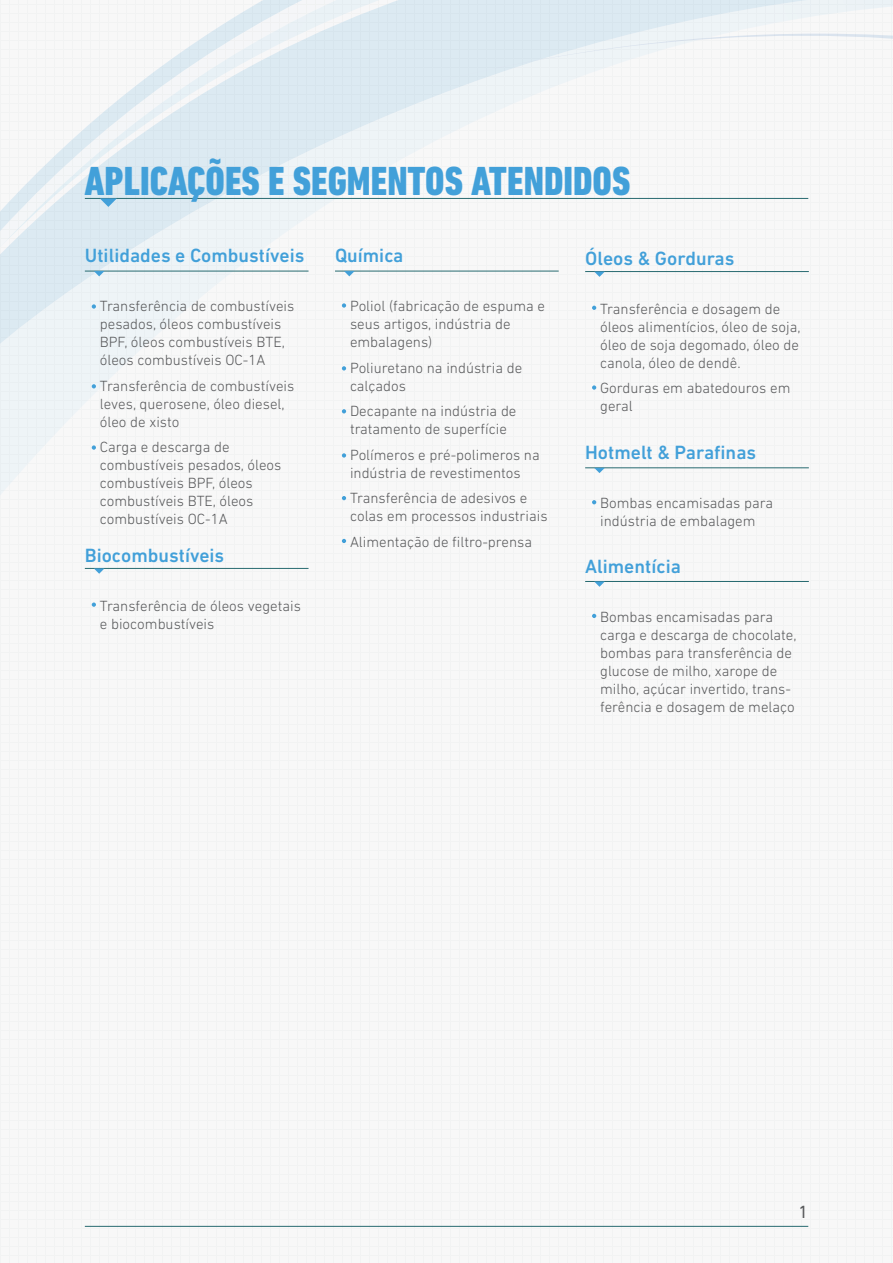
<style>
.page{position:relative;width:893px;height:1263px;background:#f8f8f8}
.page>*{position:absolute;margin:0;border:0;box-sizing:border-box;transform-origin:0 0}
.t1{font:800 condensed 41.25px "DIN Next LT Pro";color:#42a0d9}
.t2{font:500 19.5px "DIN Next LT Pro";color:#42a0d9}
.t3{font:18px "DIN Next LT Pro";color:#58595b}
.t4{font:300 15px/18px "DIN Next LT Pro";color:#58595b}
</style>
<div class="page">
<svg style="left:0;top:344px;width:809px;height:124px"></svg>
<svg style="left:0;top:0;width:597px;height:344px"></svg>
<svg style="left:364px;top:0;width:529px;height:298px"></svg>
<hr style="left:85px;top:198px;width:723px;height:1px;background:#276a70">
<svg style="left:100px;top:198px;width:17px;height:9px"></svg>
<hr style="left:85px;top:271px;width:224px;height:1px;background:#276a70">
<svg style="left:94px;top:271px;width:10px;height:5px"></svg>
<svg style="left:92px;top:445px;width:4px;height:5px"></svg>
<svg style="left:92px;top:304px;width:4px;height:5px"></svg>
<svg style="left:92px;top:384px;width:4px;height:4px"></svg>
<hr style="left:85px;top:568px;width:224px;height:1px;background:#276a70">
<svg style="left:94px;top:568px;width:10px;height:6px"></svg>
<svg style="left:92px;top:602px;width:4px;height:5px"></svg>
<hr style="left:335px;top:271px;width:224px;height:1px;background:#276a70">
<svg style="left:344px;top:271px;width:11px;height:5px"></svg>
<svg style="left:342px;top:303px;width:4px;height:5px"></svg>
<svg style="left:342px;top:366px;width:4px;height:4px"></svg>
<svg style="left:342px;top:409px;width:4px;height:4px"></svg>
<svg style="left:342px;top:453px;width:4px;height:5px"></svg>
<svg style="left:342px;top:496px;width:4px;height:4px"></svg>
<svg style="left:342px;top:539px;width:4px;height:4px"></svg>
<hr style="left:585px;top:468px;width:224px;height:1px;background:#276a70">
<svg style="left:594px;top:468px;width:11px;height:5px"></svg>
<svg style="left:592px;top:500px;width:4px;height:4px"></svg>
<hr style="left:585px;top:271px;width:224px;height:1px;background:#276a70">
<svg style="left:594px;top:272px;width:11px;height:5px"></svg>
<svg style="left:592px;top:306px;width:4px;height:4px"></svg>
<svg style="left:592px;top:385px;width:4px;height:5px"></svg>
<hr style="left:585px;top:581px;width:224px;height:1px;background:#276a70">
<svg style="left:594px;top:581px;width:11px;height:6px"></svg>
<svg style="left:592px;top:614px;width:4px;height:4px"></svg>
<hr style="left:85px;top:1226px;width:723px;height:1px;background:#276a70">
<img style="left:0;top:438px;width:29px;height:57px">
<h1 class="t1" style="left:84px;top:157px;width:547px">APLICAÇÕES E SEGMENTOS ATENDIDOS</h1>
<h2 class="t2" style="left:85px;top:244px;width:221px">Utilidades e Combustíveis</h2>
<p class="t4" style="left:100px;top:297px;width:196px">Transferência de combustíveis pesados, óleos combustíveis<br>BPF, óleos combustíveis BTE, óleos combustíveis OC-1A</p>
<p class="t4" style="left:100px;top:376px;width:196px">Transferência de combustíveis leves, querosene, óleo diesel, óleo de xisto</p>
<p class="t4" style="left:100px;top:438px;width:183px">Carga e descarga de combustíveis pesados, óleos combustíveis BPF, óleos combustíveis BTE, óleos combustíveis OC-1A</p>
<h2 class="t2" style="left:85px;top:544px;width:141px">Biocombustíveis</h2>
<p class="t4" style="left:100px;top:596px;width:203px">Transferência de óleos vegetais e biocombustíveis</p>
<h2 class="t2" style="left:335px;top:244px;width:70px">Química</h2>
<p class="t4" style="left:350px;top:297px;width:197px">Poliol (fabricação de espuma e seus artigos, indústria de embalagens)</p>
<p class="t4" style="left:350px;top:358px;width:174px">Poliuretano na indústria de calçados</p>
<p class="t4" style="left:350px;top:402px;width:168px">Decapante na indústria de tratamento de superfície</p>
<p class="t4" style="left:350px;top:445px;width:191px">Polímeros e pré-polimeros na indústria de revestimentos</p>
<p class="t4" style="left:350px;top:489px;width:199px">Transferência de adesivos e colas em processos industriais</p>
<p class="t4" style="left:350px;top:532px;width:184px">Alimentação de filtro-prensa</p>
<h2 class="t2" style="left:585px;top:247px;width:151px">Óleos &amp; Gorduras</h2>
<p class="t4" style="left:600px;top:299px;width:202px">Transferência e dosagem de óleos alimentícios, óleo de soja, óleo de soja degomado, óleo de canola, óleo de dendê.</p>
<p class="t4" style="left:600px;top:379px;width:192px">Gorduras em abatedouros em geral</p>
<h2 class="t2" style="left:585px;top:441px;width:173px">Hotmelt &amp; Parafinas</h2>
<p class="t4" style="left:600px;top:494px;width:174px">Bombas encamisadas para indústria de embalagem</p>
<h2 class="t2" style="left:585px;top:555px;width:97px">Alimentícia</h2>
<p class="t4" style="left:600px;top:607px;width:198px">Bombas encamisadas para carga e descarga de chocolate, bombas para transferência de glucose de milho, xarope de milho, açúcar invertido, trans&shy;ferência e dosagem de melaço</p>
<p class="t3" style="left:798px;top:1202px;width:11px">1</p>
</div>
